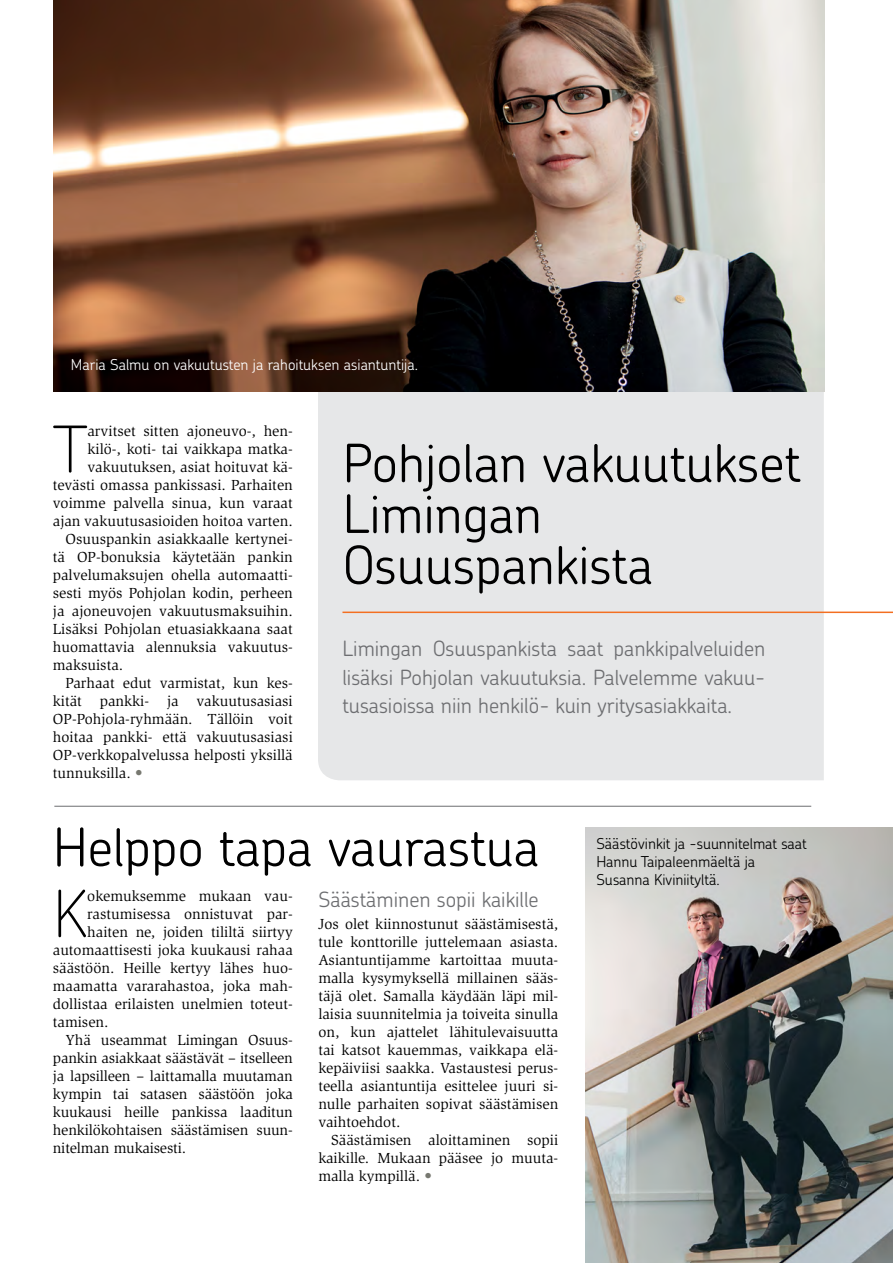
<style>
.page{position:relative;width:893px;height:1263px;background:#fff}
.page>*{position:absolute;margin:0;border:0;box-sizing:border-box;transform-origin:0 0}
.t1{font:100 63.75px "Chevin";color:#000}
.t2{font:300 52.5px/51px "Chevin";color:#000}
.t3{font:300 21px/28.5px "Chevin";color:#6d6e71;text-align:justify}
.t4{font:15px/18px "Slimbach Std";color:#000;text-align:justify}
.t5{font:300 15px/18px "Chevin";color:#000}
.t6{font:300 15px "Chevin";color:#fff}
.s1{color:#777870}
</style>
<div class="page">
<div style="left:318px;top:392px;width:506px;height:388px;background:#e6e7e8"></div>
<hr style="left:342px;top:611px;width:551px;height:2px;background:#f36f21">
<hr style="left:54px;top:806px;width:757px;height:1px;background:#6d6e71">
<img style="left:54px;top:0;width:771px;height:392px">
<img style="left:586px;top:827px;width:307px;height:436px">
<p class="t6" style="left:71px;top:355px;width:349px">Maria Salmu on vakuutusten ja rahoituksen asiantuntija.</p>
<h1 class="t1" style="left:53px;top:408px;width:36px">T</h1>
<p class="t4" style="left:87px;top:422px;width:207px">arvitset sitten ajoneuvo-, hen-</p>
<p class="t4" style="left:87px;top:440px;width:207px">kilö-, koti- tai vaikkapa matka-</p>
<p class="t4" style="left:87px;top:458px;width:207px">vakuutuksen, asiat hoituvat kä-</p>
<p class="t4" style="left:53px;top:476px;width:241px">tevästi omassa pankissasi. Parhaiten</p>
<p class="t4" style="left:53px;top:494px;width:241px">voimme palvella sinua, kun varaat</p>
<p class="t4" style="left:53px;top:512px;width:241px">ajan vakuutusasioiden hoitoa varten.</p>
<p class="t4" style="left:66px;top:530px;width:229px">Osuuspankin asiakkaalle kertynei-</p>
<p class="t4" style="left:53px;top:548px;width:241px">tä OP-bonuksia käytetään pankin</p>
<p class="t4" style="left:53px;top:566px;width:241px">palvelumaksujen ohella automaatti-</p>
<p class="t4" style="left:53px;top:584px;width:241px">sesti myös Pohjolan kodin, perheen</p>
<p class="t4" style="left:53px;top:602px;width:241px">ja ajoneuvojen vakuutusmaksuihin.</p>
<p class="t4" style="left:53px;top:620px;width:241px">Lisäksi Pohjolan etuasiakkaana saat</p>
<p class="t4" style="left:53px;top:638px;width:241px">huomattavia alennuksia vakuutus-</p>
<p class="t4" style="left:53px;top:656px;width:72px">maksuista.</p>
<p class="t4" style="left:66px;top:674px;width:229px">Parhaat edut varmistat, kun kes-</p>
<p class="t4" style="left:53px;top:692px;width:241px">kität pankki- ja vakuutusasiasi</p>
<p class="t4" style="left:53px;top:710px;width:241px">OP-Pohjola-ryhmään. Tällöin voit</p>
<p class="t4" style="left:53px;top:728px;width:241px">hoitaa pankki- että vakuutusasiasi</p>
<p class="t4" style="left:53px;top:746px;width:241px">OP-verkkopalvelussa helposti yksillä</p>
<p class="t4" style="left:53px;top:764px;width:91px">tunnuksilla. <span class="s1">•</span></p>
<h2 class="t2" style="left:342px;top:437px;width:460px">Pohjolan vakuutukset<br>Limingan<br>Osuuspankista</h2>
<h3 class="t3" style="left:342px;top:634px;width:424px">Limingan Osuuspankista saat pankkipalveluiden lisäksi Pohjolan vakuutuksia. Palvelemme vakuu&shy;tusasioissa niin henkilö- kuin yritysasiakkaita.</h3>
<h2 class="t2" style="left:53px;top:821px;width:488px">Helppo tapa vaurastua</h2>
<h1 class="t1" style="left:53px;top:873px;width:36px">K</h1>
<p class="t4" style="left:87px;top:887px;width:207px">okemuksemme mukaan vau-</p>
<p class="t4" style="left:87px;top:905px;width:207px">rastumisessa onnistuvat par-</p>
<p class="t4" style="left:87px;top:923px;width:207px">haiten ne, joiden tililtä siirtyy</p>
<p class="t4" style="left:53px;top:941px;width:241px">automaattisesti joka kuukausi rahaa</p>
<p class="t4" style="left:53px;top:959px;width:241px">säästöön. Heille kertyy lähes huo-</p>
<p class="t4" style="left:53px;top:977px;width:241px">maamatta vararahastoa, joka mah-</p>
<p class="t4" style="left:53px;top:995px;width:241px">dollistaa erilaisten unelmien toteut-</p>
<p class="t4" style="left:53px;top:1013px;width:57px">tamisen.</p>
<p class="t4" style="left:66px;top:1031px;width:229px">Yhä useammat Limingan Osuus-</p>
<p class="t4" style="left:53px;top:1049px;width:241px">pankin asiakkaat säästävät – itselleen</p>
<p class="t4" style="left:53px;top:1067px;width:241px">ja lapsilleen – laittamalla muutaman</p>
<p class="t4" style="left:53px;top:1085px;width:241px">kympin tai satasen säästöön joka</p>
<p class="t4" style="left:53px;top:1103px;width:241px">kuukausi heille pankissa laaditun</p>
<p class="t4" style="left:53px;top:1121px;width:241px">henkilökohtaisen säästämisen suun-</p>
<p class="t4" style="left:53px;top:1139px;width:135px">nitelman mukaisesti.</p>
<h3 class="t3" style="left:318px;top:884px;width:222px">Säästäminen sopii kaikille</h3>
<p class="t4" style="left:318px;top:915px;width:241px">Jos olet kiinnostunut säästämisestä, tule konttorille juttelemaan asiasta.<br>Asiantuntijamme kartoittaa muuta&shy;malla kysymyksellä millainen sääs&shy;täjä olet. Samalla käydään läpi mil&shy;laisia suunnitelmia ja toiveita sinulla on, kun ajattelet lähitulevaisuutta tai katsot kauemmas, vaikkapa elä&shy;kepäiviisi saakka. Vastaustesi perus&shy;teella asiantuntija esittelee juuri si&shy;nulle parhaiten sopivat säästämisen vaihtoehdot.</p>
<p class="t4" style="left:318px;top:1131px;width:241px;text-indent:13px">Säästämisen aloittaminen sopii kaikille. Mukaan pääsee jo muuta&shy;malla kympillä. <span class="s1">•</span></p>
<p class="t5" style="left:596px;top:834px;width:212px">Säästövinkit ja -suunnitelmat saat<br>Hannu Taipaleenmäeltä ja<br>Susanna Kiviniityltä.</p>
</div>
